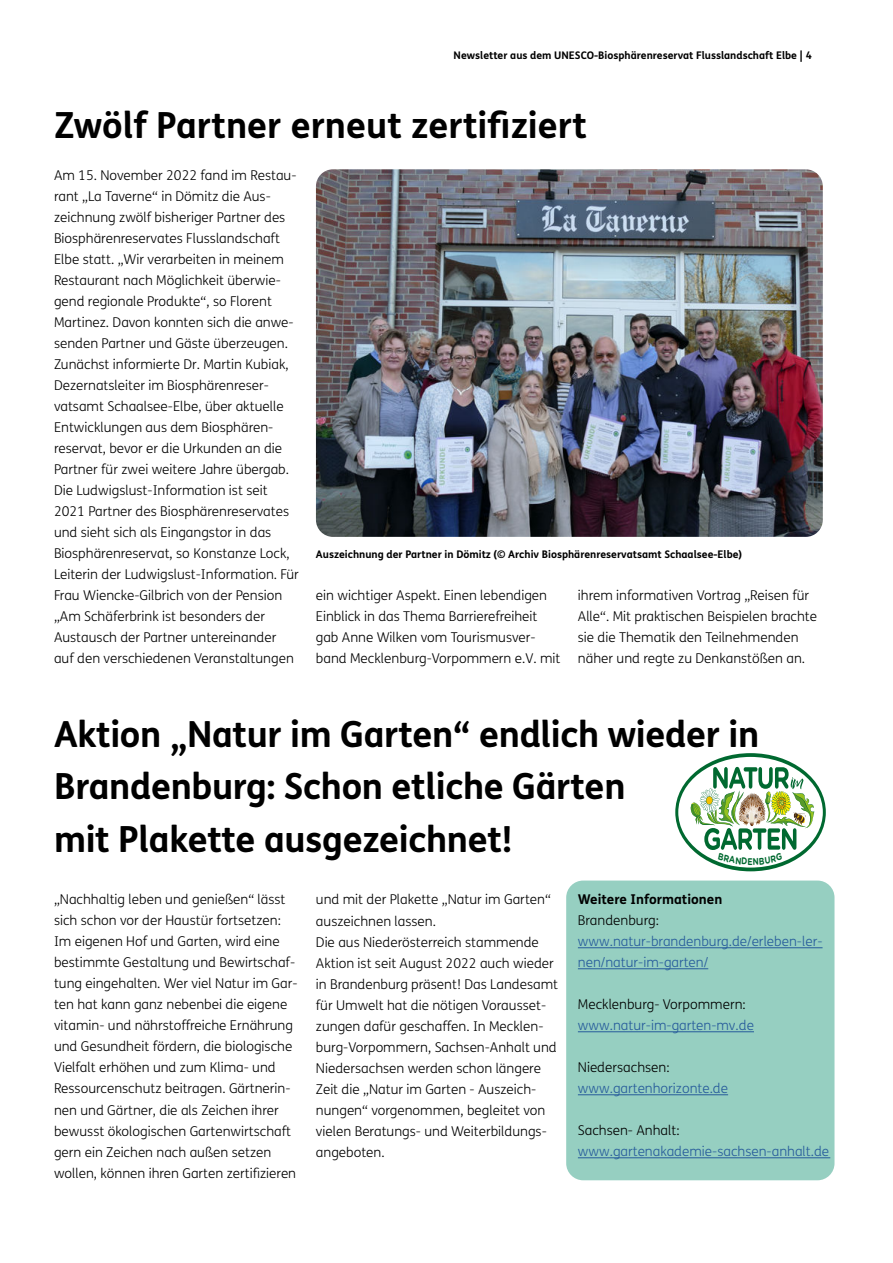
<style>
.page{position:relative;width:893px;height:1263px;background:#fff}
.page>*{position:absolute;margin:0;border:0;box-sizing:border-box;transform-origin:0 0}
.t1{font:700 36px/52.5px "FS Me";letter-spacing:-.01em;color:#000}
.t2{font:300 13.5px/21px "FS Me";color:#000}
.t3{font:300 13.5px/21px "FS Me";color:#265b9b}
.t4{font:700 13.5px "FS Me";color:#000}
.t5{font:700 10.5px "FS Me";color:#000}
</style>
<div class="page">
<img style="left:316px;top:169px;width:507px;height:368px">
<div style="left:566px;top:880px;width:268px;height:300px;background:#96cfc1;border-radius:17px"></div>
<hr style="left:578px;top:947px;width:244px;height:1px;background:#265b9b">
<hr style="left:578px;top:968px;width:130px;height:1px;background:#265b9b">
<hr style="left:578px;top:1031px;width:176px;height:1px;background:#265b9b">
<hr style="left:578px;top:1094px;width:150px;height:1px;background:#265b9b">
<hr style="left:578px;top:1157px;width:252px;height:1px;background:#265b9b">
<svg style="left:675px;top:753px;width:151px;height:118px"></svg>
<p class="t5" style="left:454px;top:49px;width:360px">Newsletter aus dem UNESCO-Biosphärenreservat Flusslandschaft Elbe | 4</p>
<h1 class="t1" style="left:54px;top:100px;width:535px">Zwölf Partner erneut zertifiziert</h1>
<p class="t2" style="left:54px;top:165px;width:246px">Am 15. November 2022 fand im Restau&shy;rant „La Taverne“ in Dömitz die Aus&shy;zeichnung zwölf bisheriger Partner des Biosphärenreservates Flusslandschaft Elbe statt. „Wir verarbeiten in meinem Restaurant nach Möglichkeit überwie&shy;gend regionale Produkte“, so Florent Martinez. Davon konnten sich die anwe&shy;senden Partner und Gäste überzeugen.<br>Zunächst informierte Dr. Martin Kubiak, Dezernatsleiter im Biosphärenreser&shy;vatsamt Schaalsee-Elbe, über aktuelle Entwicklungen aus dem Biosphären&shy;reservat, bevor er die Urkunden an die Partner für zwei weitere Jahre übergab.<br>Die Ludwigslust-Information ist seit 2021 Partner des Biosphärenreservates und sieht sich als Eingangstor in das Biosphärenreservat, so Konstanze Lock, Leiterin der Ludwigslust-Information. Für Frau Wiencke-Gilbrich von der Pension „Am Schäferbrink ist besonders der Austausch der Partner untereinander auf den verschiedenen Veranstaltungen</p>
<p class="t5" style="left:316px;top:548px;width:428px">Auszeichnung der Partner in Dömitz (© Archiv Biosphärenreservatsamt Schaalsee-Elbe)</p>
<p class="t2" style="left:578px;top:585px;width:241px">ihrem informativen Vortrag „Reisen für Alle“. Mit praktischen Beispielen brachte sie die Thematik den Teilnehmenden näher und regte zu Denkanstößen an.</p>
<p class="t2" style="left:316px;top:585px;width:246px">ein wichtiger Aspekt. Einen lebendigen Einblick in das Thema Barrierefreiheit gab Anne Wilken vom Tourismusver&shy;band Mecklenburg-Vorpommern e.V. mit</p>
<h1 class="t1" style="left:54px;top:709px;width:707px">Aktion „Natur im Garten“ endlich wieder in<br>Brandenburg: Schon etliche Gärten<br>mit Plakette ausgezeichnet!</h1>
<p class="t2" style="left:54px;top:890px;width:245px">„Nachhaltig leben und genießen“ lässt sich schon vor der Haustür fortsetzen:<br>Im eigenen Hof und Garten, wird eine bestimmte Gestaltung und Bewirtschaf&shy;tung eingehalten. Wer viel Natur im Gar&shy;ten hat kann ganz nebenbei die eigene vitamin- und nährstoffreiche Ernährung und Gesundheit fördern, die biologische Vielfalt erhöhen und zum Klima- und Ressourcenschutz beitragen. Gärtnerin&shy;nen und Gärtner, die als Zeichen ihrer bewusst ökologischen Gartenwirtschaft gern ein Zeichen nach außen setzen wollen, können ihren Garten zertifizieren</p>
<p class="t2" style="left:316px;top:890px;width:244px">und mit der Plakette „Natur im Garten“ auszeichnen lassen.<br>Die aus Niederösterreich stammende Aktion ist seit August 2022 auch wieder in Brandenburg präsent! Das Landesamt für Umwelt hat die nötigen Vorausset&shy;zungen dafür geschaffen. In Mecklen&shy;burg-Vorpommern, Sachsen-Anhalt und Niedersachsen werden schon längere Zeit die „Natur im Garten - Auszeich&shy;nungen“ vorgenommen, begleitet von vielen Beratungs- und Weiterbildungs&shy;angeboten.</p>
<p class="t4" style="left:578px;top:892px;width:146px">Weitere Informationen</p>
<p class="t2" style="left:578px;top:911px;width:83px">Brandenburg:</p>
<p class="t3" style="left:578px;top:932px;width:246px">www.natur-brandenburg.de/erleben-ler&shy;nen/natur-im-garten/</p>
<p class="t2" style="left:578px;top:995px;width:169px">Mecklenburg- Vorpommern:</p>
<p class="t3" style="left:578px;top:1016px;width:178px">www.natur-im-garten-mv.de</p>
<p class="t2" style="left:578px;top:1058px;width:93px">Niedersachsen:</p>
<p class="t3" style="left:578px;top:1079px;width:152px">www.gartenhorizonte.de</p>
<p class="t2" style="left:578px;top:1121px;width:103px">Sachsen- Anhalt:</p>
<p class="t3" style="left:578px;top:1142px;width:253px">www.gartenakademie-sachsen-anhalt.de</p>
</div>
